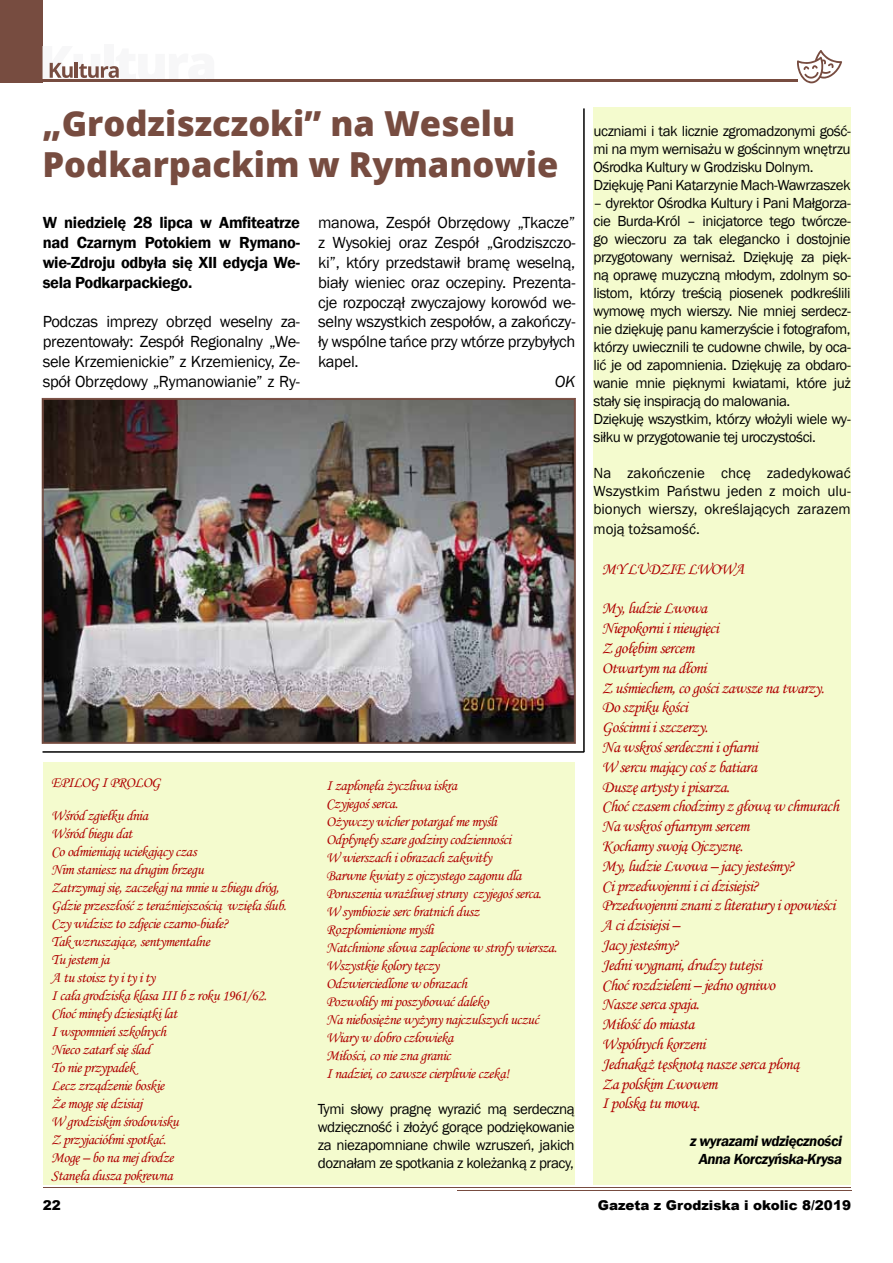
<style>
.page{position:relative;width:893px;height:1263px;background:#fff}
.page>*{position:absolute;margin:0;border:0;box-sizing:border-box;transform-origin:0 0}
.t1{font:800 34.5px/41.4px "Open Sans";color:#774c40}
.t2{font:16.5px/19.8px "Monotype Corsiva";letter-spacing:-.03em;color:#af0000}
.t3{font:16.5px/19.8px "Franklin Gothic";letter-spacing:-.02em;color:#000;text-align:justify}
.t4{font:600 16.5px/19.8px "Franklin Gothic";letter-spacing:-.02em;color:#000;text-align:justify}
.t5{font:italic 16.5px "Franklin Gothic";color:#000}
.t6{font:15px/18px "Monotype Corsiva";letter-spacing:-.03em;color:#af0000}
.t7{font:15px/18px "Franklin Gothic";letter-spacing:-.03em;color:#000}
.t8{font:italic 600 15px/18px "Franklin Gothic";letter-spacing:-.03em;color:#000;text-align:center}
.t9{font:15px "Franklin Gothic";color:#000}
.t10{font:900 13.5px "Arial";color:#000}
</style>
<div class="page">
<hr style="left:43px;top:1187px;width:808px;height:1px;background:#774c40">
<hr style="left:457px;top:1190px;width:394px;height:1px;background:#774c40">
<div style="left:0;top:0;width:42px;height:82px;background:#774c40"></div>
<div style="left:104px;top:44px;width:10px;height:37px;background:#f7f7f8"></div>
<svg style="left:49px;top:62px;width:70px;height:16px"></svg>
<hr style="left:42px;top:79px;width:756px;height:3px;background:#774c40">
<svg style="left:797px;top:50px;width:45px;height:33px"></svg>
<img style="left:42px;top:398px;width:534px;height:346px">
<div style="left:593px;top:108px;width:258px;height:1077px;background:#f4fbce"></div>
<hr style="left:583px;top:108px;width:2px;height:644px;background:#000">
<hr style="left:43px;top:751px;width:541px;height:2px;background:#000">
<div style="left:43px;top:762px;width:532px;height:422px;background:#f4fbce"></div>
<h1 class="t1" style="left:43px;top:101px;width:517px">„Grodziszczoki” na Weselu<br>Podkarpackim w Rymanowie</h1>
<p class="t4" style="left:43px;top:213px;width:259px">W niedzielę 28 lipca w Amfiteatrze nad Czarnym Potokiem w Rymano&shy;wie-Zdroju odbyła się XII edycja We&shy;sela Podkarpackiego.</p>
<p class="t3" style="left:43px;top:312px;width:259px">Podczas imprezy obrzęd weselny za&shy;prezentowały: Zespół Regionalny „We&shy;sele Krzemienickie” z Krzemienicy, Ze&shy;spół Obrzędowy „Rymanowianie” z Ry-</p>
<p class="t3" style="left:318px;top:213px;width:259px">manowa, Zespół Obrzędowy „Tkacze” z Wysokiej oraz Zespół „Grodziszczo&shy;ki”, który przedstawił bramę weselną, biały wieniec oraz oczepiny. Prezenta&shy;cje rozpoczął zwyczajowy korowód we&shy;selny wszystkich zespołów, a zakończy&shy;ły wspólne tańce przy wtórze przybyłych kapel.</p>
<p class="t5" style="left:555px;top:371px;width:22px">OK</p>
<p class="t6" style="left:51px;top:774px;width:111px">EPILOG I PROLOG</p>
<p class="t6" style="left:51px;top:807px;width:237px">Wśród zgiełku dnia<br>Wśród biegu dat<br>Co odmieniają uciekający czas<br>Nim staniesz na drugim brzegu<br>Zatrzymaj się, zaczekaj na mnie u zbiegu dróg,<br>Gdzie przeszłość z teraźniejszością wzięła ślub.<br>Czy widzisz to zdjęcie czarno-białe?<br>Tak wzruszające, sentymentalne<br>Tu jestem ja<br>A tu stoisz ty i ty i ty<br>I cała grodziska klasa III b z roku 1961/62.<br>Choć minęły dziesiątki lat<br>I wspomnień szkolnych<br>Nieco zatarł się ślad<br>To nie przypadek<br>Lecz zrządzenie boskie<br>Że mogę się dzisiaj<br>W grodziskim środowisku<br>Z przyjaciółmi spotkać.<br>Mogę – bo na mej drodze<br>Stanęła dusza pokrewna</p>
<p class="t6" style="left:326px;top:777px;width:232px">I zapłonęła życzliwa iskra<br>Czyjegoś serca.<br>Ożywczy wicher potargał me myśli<br>Odpłynęły szare godziny codzienności<br>W wierszach i obrazach zakwitły<br>Barwne kwiaty z ojczystego zagonu dla<br>Poruszenia wrażliwej struny czyjegoś serca.<br>W symbiozie serc bratnich dusz<br>Rozpłomienione myśli<br>Natchnione słowa zaplecione w strofy wiersza.<br>Wszystkie kolory tęczy<br>Odzwierciedlone w obrazach<br>Pozwoliły mi poszybować daleko<br>Na niebosiężne wyżyny najczulszych uczuć<br>Wiary w dobro człowieka<br>Miłości, co nie zna granic<br>I nadziei, co zawsze cierpliwie czeka!</p>
<p class="t7" style="left:318px;top:1100px;width:258px;text-align:justify">Tymi słowy pragnę wyrazić mą serdeczną wdzięczność i złożyć gorące podziękowanie za niezapomniane chwile wzruszeń, jakich doznałam ze spotkania z koleżanką z pracy,</p>
<p class="t7" style="left:593px;top:123px;width:259px">uczniami i tak licznie zgromadzonymi gość&shy;mi na mym wernisażu w gościnnym wnętrzu Ośrodka Kultury w Grodzisku Dolnym.<br>Dziękuję Pani Katarzynie Mach-Wawrzaszek</p>
<p class="t7" style="left:593px;top:195px;width:259px">– dyrektor Ośrodka Kultury i Pani Małgorza&shy;cie Burda-Król – inicjatorce tego twórcze&shy;go wieczoru za tak elegancko i dostojnie przygotowany wernisaż. Dziękuję za pięk&shy;ną oprawę muzyczną młodym, zdolnym so&shy;listom, którzy treścią piosenek podkreślili wymowę mych wierszy. Nie mniej serdecz&shy;nie dziękuję panu kamerzyście i fotografom, którzy uwiecznili te cudowne chwile, by oca&shy;lić je od zapomnienia. Dziękuję za obdaro&shy;wanie mnie pięknymi kwiatami, które już stały się inspiracją do malowania.<br>Dziękuję wszystkim, którzy włożyli wiele wy&shy;siłku w przygotowanie tej uroczystości.</p>
<p class="t7" style="left:593px;top:465px;width:259px;text-align:justify">Na zakończenie chcę zadedykować Wszystkim Państwu jeden z moich ulu&shy;bionych wierszy, określających zarazem</p>
<p class="t9" style="left:593px;top:520px;width:108px">moją tożsamość.</p>
<p class="t2" style="left:602px;top:559px;width:144px">MY LUDZIE LWOWA</p>
<p class="t2" style="left:602px;top:598px;width:238px">My, ludzie Lwowa<br>Niepokorni i nieugięci<br>Z gołębim sercem<br>Otwartym na dłoni<br>Z uśmiechem, co gości zawsze na twarzy.<br>Do szpiku kości<br>Gościnni i szczerzy.<br>Na wskroś serdeczni i ofiarni<br>W sercu mający coś z batiara<br>Duszę artysty i pisarza.<br>Choć czasem chodzimy z głową w chmurach<br>Na wskroś ofiarnym sercem<br>Kochamy swoją Ojczyznę.<br>My, ludzie Lwowa – jacy jesteśmy?<br>Ci przedwojenni i ci dzisiejsi?<br>Przedwojenni znani z literatury i opowieści<br>A ci dzisiejsi –<br>Jacy jesteśmy?<br>Jedni wygnani, drudzy tutejsi<br>Choć rozdzieleni – jedno ogniwo<br>Nasze serca spaja.<br>Miłość do miasta<br>Wspólnych korzeni<br>Jednakąż tęsknotą nasze serca płoną<br>Za polskim Lwowem<br>I polską tu mową.</p>
<p class="t8" style="left:690px;top:1132px;width:154px">z wyrazami wdzięczności<br>Anna Korczyńska-Krysa</p>
<p class="t10" style="left:43px;top:1195px;width:20px">22</p>
<p class="t10" style="left:598px;top:1196px;width:255px">Gazeta z Grodziska i okolic 8/2019</p>
</div>
